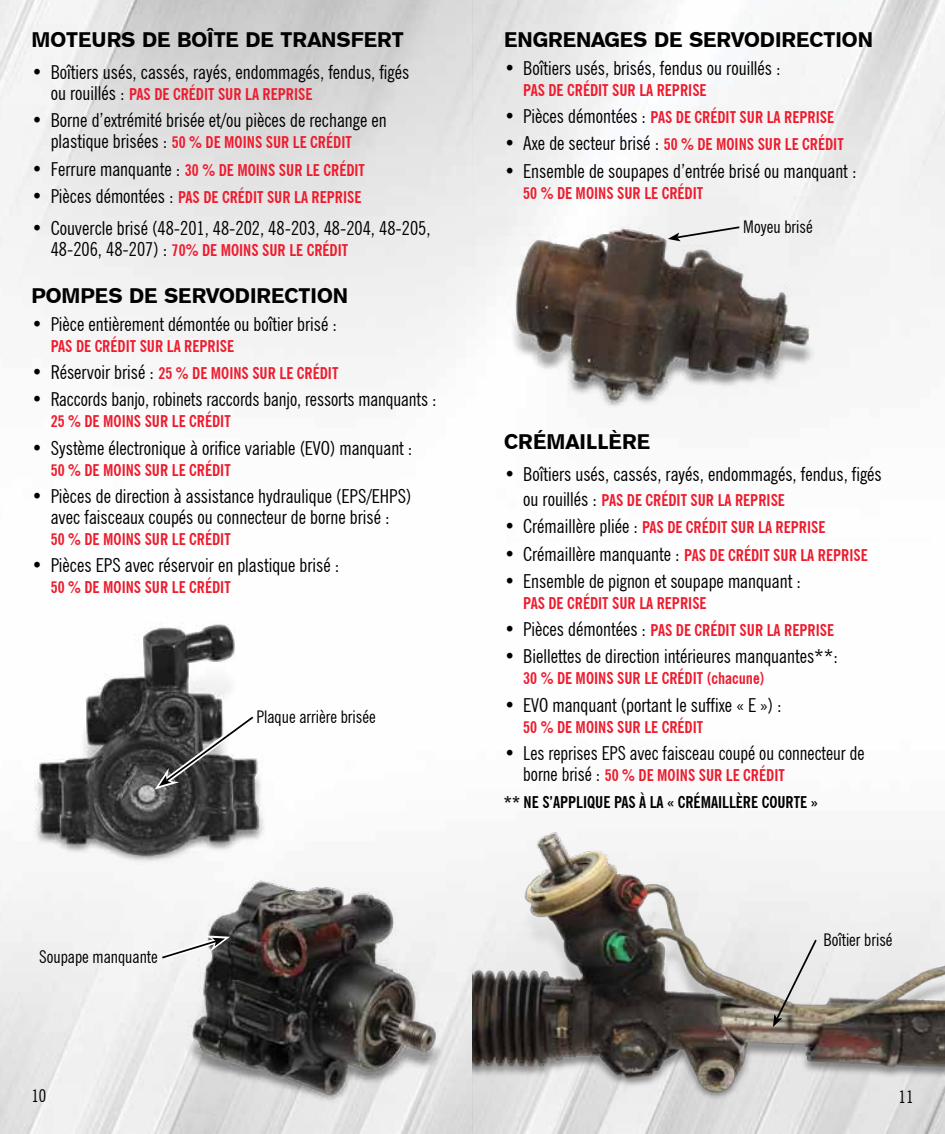
<style>
.page{position:relative;width:945px;height:1134px;background:#fff}
.page>*{position:absolute;margin:0;border:0;box-sizing:border-box;transform-origin:0 0}
.t1{font:21px "Gothic 725 BT Black A";color:#000}
.t2{font:condensed 19.25px/21px "News Gothic BT";color:#000;text-align:center}
.t3{font:condensed 17.5px "News Gothic BT";color:#000}
.t4{font:700 condensed 16.1px "News Gothic BT";color:#ed1c2e}
.t5{font:700 condensed 16.1px/27.3px "News Gothic BT";color:#000}
.s1{font-weight:400;font-size:19.25px;color:#000}
.s2{font-weight:400;font-size:19.25px}
.s3{color:#ed1c2e}
</style>
<div class="page">
<img style="left:0;top:0;width:945px;height:1134px">
<img style="left:472px;top:818px;width:473px;height:287px">
<svg style="left:773px;top:938px;width:45px;height:89px;background:#c8c6c1"></svg>
<img style="left:489px;top:214px;width:336px;height:196px">
<svg style="left:668px;top:225px;width:73px;height:16px"></svg>
<img style="left:177px;top:858px;width:275px;height:253px">
<img style="left:14px;top:594px;width:271px;height:294px">
<svg style="left:155px;top:691px;width:129px;height:99px"></svg>
<svg style="left:159px;top:934px;width:71px;height:29px"></svg>
<p class="t1" style="left:32px;top:27px;width:374px">MOTEURS DE BOÎTE DE TRANSFERT</p>
<p class="t2" style="left:32px;top:62px;width:379px">• Boîtiers usés, cassés, rayés, endommagés, fendus, figés</p>
<p class="t4" style="left:51px;top:85px;width:263px"><span class="s1">ou rouillés :</span> PAS DE CRÉDIT SUR LA REPRISE</p>
<p class="t2" style="left:32px;top:110px;width:357px">• Borne d’extrémité brisée et/ou pièces de rechange en</p>
<p class="t4" style="left:51px;top:133px;width:303px"><span class="s1">plastique brisées :</span> 50 % DE MOINS SUR LE CRÉDIT</p>
<p class="t4" style="left:32px;top:160px;width:335px"><span class="s1">• Ferrure manquante :</span> 30 % DE MOINS SUR LE CRÉDIT</p>
<p class="t4" style="left:32px;top:187px;width:332px"><span class="s1">• Pièces démontées :</span> PAS DE CRÉDIT SUR LA REPRISE</p>
<p class="t2" style="left:32px;top:218px;width:401px">• Couvercle brisé (48-201, 48-202, 48-203, 48-204, 48-205,</p>
<p class="t4" style="left:51px;top:241px;width:299px"><span class="s1">48-206, 48-207) :</span> 70% DE MOINS SUR LE CRÉDIT</p>
<p class="t1" style="left:32px;top:283px;width:318px">POMPES DE SERVODIRECTION</p>
<p class="t2" style="left:32px;top:313px;width:307px">• Pièce entièrement démontée ou boîtier brisé :</p>
<p class="t4" style="left:51px;top:336px;width:185px">PAS DE CRÉDIT SUR LA REPRISE</p>
<p class="t4" style="left:32px;top:363px;width:308px"><span class="s1">• Réservoir brisé :</span> 25 % DE MOINS SUR LE CRÉDIT</p>
<p class="t2" style="left:32px;top:389px;width:407px">• Raccords banjo, robinets raccords banjo, ressorts manquants :</p>
<p class="t4" style="left:51px;top:412px;width:182px">25 % DE MOINS SUR LE CRÉDIT</p>
<p class="t2" style="left:32px;top:437px;width:383px">• Système électronique à orifice variable (EVO) manquant :</p>
<p class="t4" style="left:51px;top:460px;width:182px">50 % DE MOINS SUR LE CRÉDIT</p>
<p class="t2" style="left:32px;top:485px;width:381px">• Pièces de direction à assistance hydraulique (EPS/EHPS) avec faisceaux coupés ou connecteur de borne brisé :</p>
<p class="t4" style="left:51px;top:529px;width:182px">50 % DE MOINS SUR LE CRÉDIT</p>
<p class="t2" style="left:32px;top:555px;width:309px">• Pièces EPS avec réservoir en plastique brisé :</p>
<p class="t4" style="left:51px;top:578px;width:182px">50 % DE MOINS SUR LE CRÉDIT</p>
<p class="t3" style="left:39px;top:946px;width:120px">Soupape manquante</p>
<p class="t3" style="left:256px;top:706px;width:121px">Plaque arrière brisée</p>
<p class="t1" style="left:504px;top:27px;width:371px">ENGRENAGES DE SERVODIRECTION</p>
<p class="t2" style="left:504px;top:57px;width:278px">• Boîtiers usés, brisés, fendus ou rouillés :</p>
<p class="t4" style="left:523px;top:80px;width:185px">PAS DE CRÉDIT SUR LA REPRISE</p>
<p class="t4" style="left:504px;top:107px;width:332px"><span class="s1">• Pièces démontées :</span> PAS DE CRÉDIT SUR LA REPRISE</p>
<p class="t4" style="left:504px;top:135px;width:341px"><span class="s1">• Axe de secteur brisé :</span> 50 % DE MOINS SUR LE CRÉDIT</p>
<p class="t2" style="left:504px;top:160px;width:354px">• Ensemble de soupapes d’entrée brisé ou manquant :</p>
<p class="t4" style="left:523px;top:183px;width:182px">50 % DE MOINS SUR LE CRÉDIT</p>
<p class="t3" style="left:743px;top:216px;width:71px">Moyeu brisé</p>
<p class="t1" style="left:504px;top:429px;width:148px">CRÉMAILLÈRE</p>
<p class="t2" style="left:504px;top:463px;width:379px">• Boîtiers usés, cassés, rayés, endommagés, fendus, figés</p>
<p class="t4" style="left:523px;top:490px;width:263px"><span class="s1">ou rouillés :</span> PAS DE CRÉDIT SUR LA REPRISE</p>
<p class="t4" style="left:504px;top:518px;width:323px"><span class="s1">• Crémaillère pliée :</span> PAS DE CRÉDIT SUR LA REPRISE</p>
<p class="t4" style="left:504px;top:545px;width:365px"><span class="s1">• Crémaillère manquante :</span> PAS DE CRÉDIT SUR LA REPRISE</p>
<p class="t2" style="left:504px;top:570px;width:299px">• Ensemble de pignon et soupape manquant :</p>
<p class="t4" style="left:523px;top:593px;width:185px">PAS DE CRÉDIT SUR LA REPRISE</p>
<p class="t4" style="left:504px;top:621px;width:332px"><span class="s1">• Pièces démontées :</span> PAS DE CRÉDIT SUR LA REPRISE</p>
<p class="t2" style="left:504px;top:646px;width:336px">• Biellettes de direction intérieures manquantes**:</p>
<p class="t4" style="left:523px;top:669px;width:243px">30 % DE MOINS SUR LE CRÉDIT (chacune)</p>
<p class="t2" style="left:504px;top:694px;width:279px">• EVO manquant (portant le suffixe « E ») :</p>
<p class="t4" style="left:523px;top:717px;width:182px">50 % DE MOINS SUR LE CRÉDIT</p>
<p class="t2" style="left:504px;top:743px;width:362px">• Les reprises EPS avec faisceau coupé ou connecteur de</p>
<p class="t5" style="left:504px;top:761px;width:315px;text-indent:19px"><span class="s2">borne brisé :</span> <span class="s3">50 % DE MOINS SUR LE CRÉDIT<br></span>** NE S’APPLIQUE PAS À LA « CRÉMAILLÈRE COURTE »</p>
<p class="t3" style="left:823px;top:929px;width:71px">Boîtier brisé</p>
<p class="t3" style="left:32px;top:1086px;width:16px">10</p>
<p class="t3" style="left:899px;top:1086px;width:16px">11</p>
</div>
